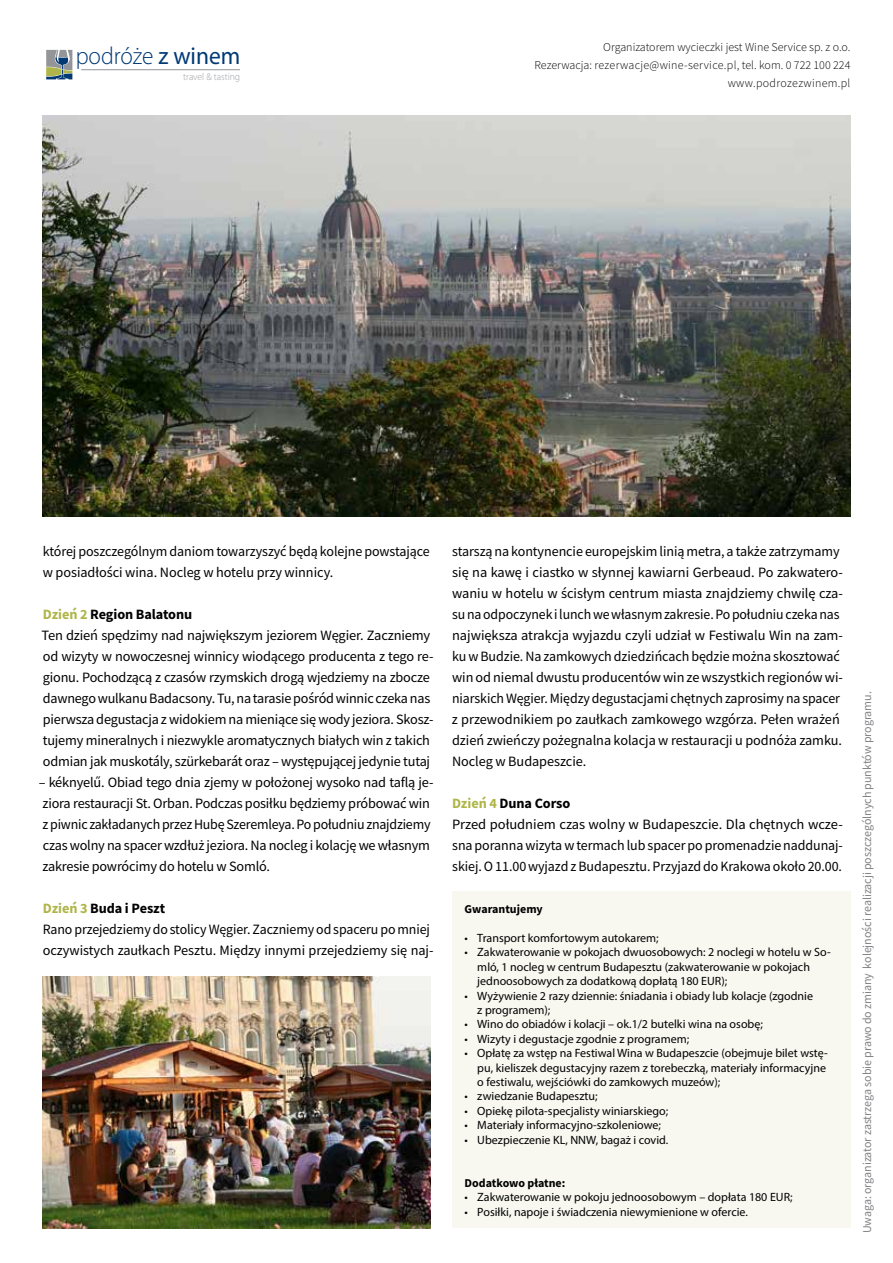
<style>
.page{position:relative;width:893px;height:1263px;background:#fff}
.page>*{position:absolute;margin:0;border:0;box-sizing:border-box;transform-origin:0 0}
.t1{font:300 24.6px "Myriad Pro";letter-spacing:-.005em;color:#003974;scale:.95 1}
.t2{font:14.25px/21px "Source Sans Pro";letter-spacing:-.015em;color:#000}
.t3{font:12px/14.4px "Myriad Pro";color:#000}
.t4{font:300 12px/18px "Source Sans Pro";color:#000;text-align:right}
.t5{font:12px "Source Sans Pro";letter-spacing:-.005em;color:#808285}
.t6{font:700 12px "Source Sans Pro";color:#000}
.t7{font:300 10.05px "Myriad Pro";color:#9d9fa2;scale:.95 1}
.s1{font-weight:400}
.s2{font-weight:700;color:#afb548}
.s3{font-weight:700}
</style>
<div class="page">
<svg style="left:46px;top:50px;width:26px;height:29px"></svg>
<hr style="left:81px;top:69px;width:159px;height:1px;background:#939598">
<img style="left:43px;top:115px;width:807px;height:401px">
<img style="left:43px;top:976px;width:388px;height:252px">
<div style="left:452px;top:891px;width:398px;height:337px;background:#f8f8f1"></div>
<h1 class="t1" style="left:76px;top:42px;width:175px">podróże <span class="s1">z winem</span></h1>
<p class="t7" style="left:183px;top:71px;width:61px">travel &amp; tasting</p>
<p class="t4" style="left:534px;top:38px;width:317px">Organizatorem wycieczki jest Wine Service sp. z o.o.<br>Rezerwacja: rezerwacje@wine-service.pl, tel. kom. 0 722 100 224 www.podrozezwinem.pl</p>
<p class="t2" style="left:43px;top:541px;width:389px">której poszczególnym daniom towarzyszyć będą kolejne powstające w posiadłości wina. Nocleg w hotelu przy winnicy.</p>
<p class="t2" style="left:41px;top:604px;width:394px"><span class="s2">Dzień 2</span> <span class="s3">Region Balatonu<br></span>Ten dzień spędzimy nad największym jeziorem Węgier. Zaczniemy od wizyty w nowoczesnej winnicy wiodącego producenta z tego re&shy;gionu. Pochodzącą z czasów rzymskich drogą wjedziemy na zbocze dawnego wulkanu Badacsony. Tu, na tarasie pośród winnic czeka nas pierwsza degustacja z widokiem na mieniące się wody jeziora. Skosz&shy;tujemy mineralnych i niezwykle aromatycznych białych win z takich odmian jak muskotály, szürkebarát oraz – występującej jedynie tutaj</p>
<p class="t2" style="left:39px;top:772px;width:396px">– kéknyelű. Obiad tego dnia zjemy w położonej wysoko nad taflą je&shy;ziora restauracji St. Orban. Podczas posiłku będziemy próbować win z piwnic zakładanych przez Hubę Szeremleya. Po południu znajdziemy czas wolny na spacer wzdłuż jeziora. Na nocleg i kolację we własnym zakresie powrócimy do hotelu w Somló.</p>
<p class="t2" style="left:43px;top:898px;width:392px"><span class="s2">Dzień 3</span> <span class="s3">Buda i Peszt<br></span>Rano przejedziemy do stolicy Węgier. Zaczniemy od spaceru po mniej oczywistych zaułkach Pesztu. Między innymi przejedziemy się naj-</p>
<p class="t2" style="left:452px;top:541px;width:393px">starszą na kontynencie europejskim linią metra, a także zatrzymamy się na kawę i ciastko w słynnej kawiarni Gerbeaud. Po zakwatero&shy;waniu w hotelu w ścisłym centrum miasta znajdziemy chwilę cza&shy;su na odpoczynek i lunch we własnym zakresie. Po południu czeka nas największa atrakcja wyjazdu czyli udział w Festiwalu Win na zam&shy;ku w Budzie. Na zamkowych dziedzińcach będzie można skosztować win od niemal dwustu producentów win ze wszystkich regionów wi&shy;niarskich Węgier. Między degustacjami chętnych zaprosimy na spacer z przewodnikiem po zaułkach zamkowego wzgórza. Pełen wrażeń dzień zwieńczy pożegnalna kolacja w restauracji u podnóża zamku.<br>Nocleg w Budapeszcie.</p>
<p class="t2" style="left:452px;top:793px;width:392px"><span class="s2">Dzień 4</span> <span class="s3">Duna Corso<br></span>Przed południem czas wolny w Budapeszcie. Dla chętnych wcze&shy;sna poranna wizyta w termach lub spacer po promenadzie naddunaj&shy;skiej. O 11.00 wyjazd z Budapesztu. Przyjazd do Krakowa około 20.00.</p>
<p class="t6" style="left:465px;top:901px;width:80px">Gwarantujemy</p>
<p class="t3" style="left:465px;top:931px;width:196px">• Transport komfortowym autokarem;</p>
<p class="t3" style="left:477px;top:945px;width:355px;text-indent:-13px">• Zakwaterowanie w pokojach dwuosobowych: 2 noclegi w hotelu w So&shy;mló, 1 nocleg w centrum Budapesztu (zakwaterowanie w pokojach jednoosobowych za dodatkową dopłatą 180 EUR);</p>
<p class="t3" style="left:477px;top:988px;width:337px;text-indent:-13px">• Wyżywienie 2 razy dziennie: śniadania i obiady lub kolacje (zgodnie z programem);</p>
<p class="t3" style="left:465px;top:1017px;width:300px">• Wino do obiadów i kolacji – ok.1/2 butelki wina na osobę;</p>
<p class="t3" style="left:465px;top:1031px;width:226px">• Wizyty i degustacje zgodnie z programem;</p>
<p class="t3" style="left:477px;top:1046px;width:352px;text-indent:-13px">• Opłatę za wstęp na Festiwal Wina w Budapeszcie (obejmuje bilet wstę&shy;pu, kieliszek degustacyjny razem z torebeczką, materiały informacyjne o festiwalu, wejściówki do zamkowych muzeów);</p>
<p class="t3" style="left:465px;top:1089px;width:135px">• zwiedzanie Budapesztu;</p>
<p class="t3" style="left:465px;top:1103px;width:205px">• Opiekę pilota-specjalisty winiarskiego;</p>
<p class="t3" style="left:465px;top:1118px;width:198px">• Materiały informacyjno-szkoleniowe;</p>
<p class="t3" style="left:465px;top:1132px;width:205px">• Ubezpieczenie KL, NNW, bagaż i covid.</p>
<p class="t6" style="left:465px;top:1175px;width:102px">Dodatkowo płatne:</p>
<p class="t3" style="left:465px;top:1190px;width:330px">• Zakwaterowanie w pokoju jednoosobowym – dopłata 180 EUR;</p>
<p class="t3" style="left:465px;top:1204px;width:285px">• Posiłki, napoje i świadczenia niewymienione w ofercie.</p>
<p class="t5" style="left:859px;top:1233px;width:544px;rotate:-90deg">Uwaga: organizator zastrzega sobie prawo do zmiany kolejności realizacji poszczególnych punktów programu.</p>
</div>
